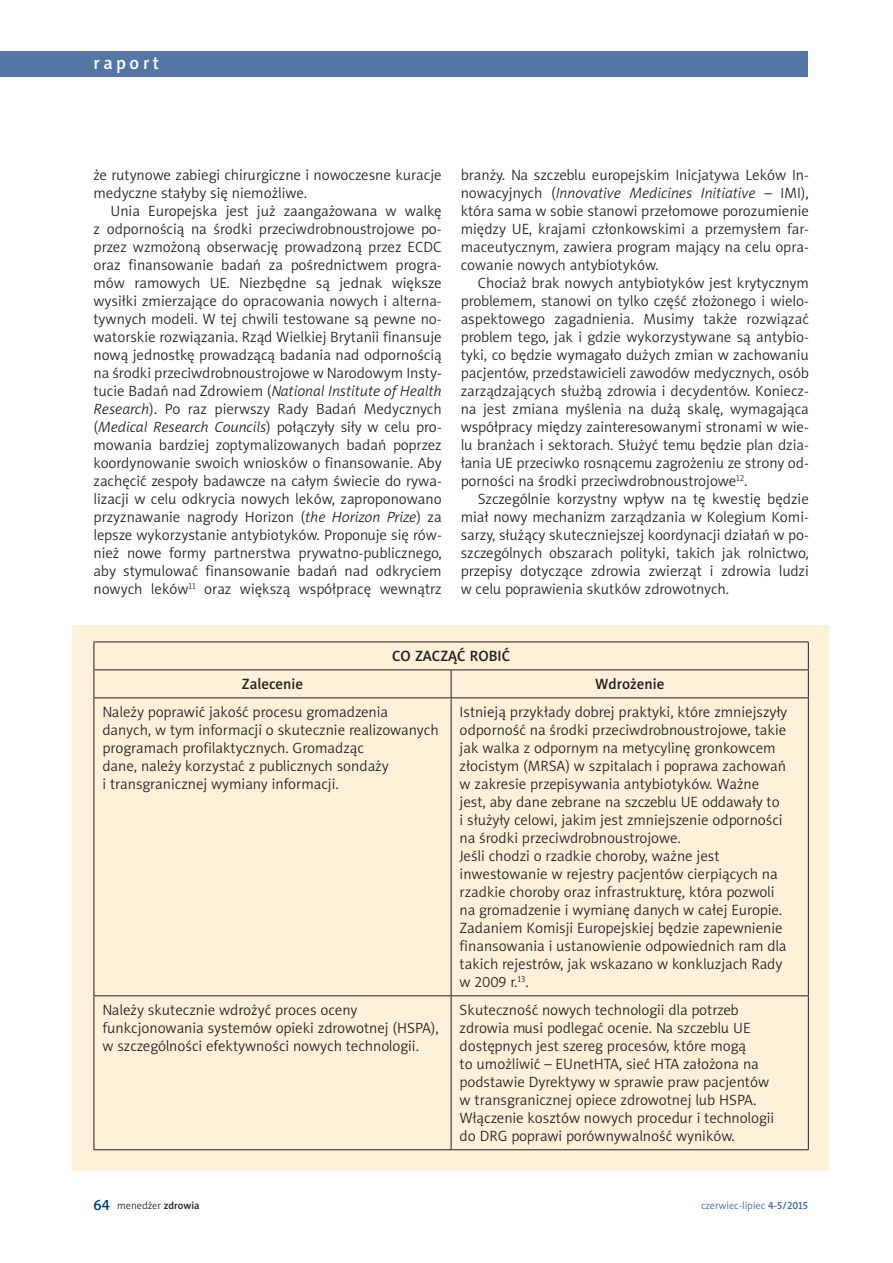
<style>
.page{position:relative;width:893px;height:1263px;background:#fff}
.page>*{position:absolute;margin:0;border:0;box-sizing:border-box;transform-origin:0 0}
.t1{font:18px "Naomi Sans EFN Medium";letter-spacing:.2em;color:#fff}
.t2{font:15px/18px "Naomi Sans EFN Light";color:#231f20}
.t3{font:15px "Naomi Sans EFN Medium";color:#231f20}
.t4{font:10.5px "Naomi Sans EFN Light";color:#3d6799}
.t5{font:10.5px "Naomi Sans EFN Light";color:#231f20}
.s1{font-style:italic}
.s2{font-family:"Naomi Sans EFN Medium";font-size:15px;color:#004279}
.s3{font-family:"Naomi Sans EFN Medium"}
</style>
<div class="page">
<div style="left:72px;top:625px;width:757px;height:545px;background:#fef1d9"></div>
<hr style="left:94px;top:641px;width:357px;height:1px;background:#231f20">
<hr style="left:451px;top:641px;width:358px;height:1px;background:#231f20">
<hr style="left:94px;top:669px;width:357px;height:1px;background:#231f20">
<svg style="left:94px;top:642px;width:1px;height:55px"></svg>
<hr style="left:451px;top:669px;width:358px;height:1px;background:#231f20">
<svg style="left:451px;top:670px;width:1px;height:27px"></svg>
<svg style="left:808px;top:642px;width:1px;height:55px"></svg>
<hr style="left:94px;top:697px;width:357px;height:1px;background:#231f20">
<hr style="left:94px;top:698px;width:1px;height:297px;background:#231f20">
<hr style="left:451px;top:697px;width:358px;height:1px;background:#231f20">
<hr style="left:451px;top:698px;width:1px;height:297px;background:#231f20">
<hr style="left:808px;top:698px;width:1px;height:297px;background:#231f20">
<hr style="left:94px;top:995px;width:357px;height:1px;background:#231f20">
<hr style="left:94px;top:996px;width:1px;height:153px;background:#231f20">
<hr style="left:451px;top:995px;width:358px;height:1px;background:#231f20">
<hr style="left:451px;top:996px;width:1px;height:153px;background:#231f20">
<hr style="left:808px;top:996px;width:1px;height:153px;background:#231f20">
<hr style="left:94px;top:1149px;width:357px;height:1px;background:#231f20">
<hr style="left:451px;top:1149px;width:358px;height:1px;background:#231f20">
<div style="left:0;top:51px;width:808px;height:26px;background:#5476a5"></div>
<p class="t1" style="left:94px;top:52px;width:67px">raport</p>
<p class="t2" style="left:94px;top:166px;width:350px">że rutynowe zabiegi chirurgiczne i nowoczesne kuracje medyczne stałyby się niemożliwe.</p>
<p class="t2" style="left:94px;top:202px;width:350px;text-align:justify;text-indent:17px">Unia Europejska jest już zaangażowana w walkę z odpornością na środki przeciwdrobnoustrojowe po&shy;przez wzmożoną obserwację prowadzoną przez ECDC oraz finansowanie badań za pośrednictwem progra&shy;mów ramowych UE. Niezbędne są jednak większe wysiłki zmierzające do opracowania nowych i alterna&shy;tywnych modeli. W tej chwili testowane są pewne no&shy;watorskie rozwiązania. Rząd Wielkiej Brytanii finansuje nową jednostkę prowadzącą badania nad odpornością na środki przeciwdrobnoustrojowe w Narodowym Insty&shy;tucie Badań nad Zdrowiem (<span class="s1">National Institute of Health Research</span>). Po raz pierwszy Rady Badań Medycznych (<span class="s1">Medical Research Councils</span>) połączyły siły w celu pro&shy;mowania bardziej zoptymalizowanych badań poprzez koordynowanie swoich wniosków o finansowanie. Aby zachęcić zespoły badawcze na całym świecie do rywa&shy;lizacji w celu odkrycia nowych leków, zaproponowano przyznawanie nagrody Horizon (<span class="s1">the Horizon Prize</span>) za lepsze wykorzystanie antybiotyków. Proponuje się rów&shy;nież nowe formy partnerstwa prywatno-publicznego, aby stymulować finansowanie badań nad odkryciem nowych leków<sup>11</sup> oraz większą współpracę wewnątrz</p>
<p class="t2" style="left:461px;top:166px;width:350px;text-align:justify">branży. Na szczeblu europejskim Inicjatywa Leków In&shy;nowacyjnych (<span class="s1">Innovative Medicines Initiative</span> – IMI), która sama w sobie stanowi przełomowe porozumienie między UE, krajami członkowskimi a przemysłem far&shy;maceutycznym, zawiera program mający na celu opra&shy;cowanie nowych antybiotyków.</p>
<p class="t2" style="left:461px;top:274px;width:350px;text-align:justify;text-indent:17px">Chociaż brak nowych antybiotyków jest krytycznym problemem, stanowi on tylko część złożonego i wielo&shy;aspektowego zagadnienia. Musimy także rozwiązać problem tego, jak i gdzie wykorzystywane są antybio&shy;tyki, co będzie wymagało dużych zmian w zachowaniu pacjentów, przedstawicieli zawodów medycznych, osób zarządzających służbą zdrowia i decydentów. Koniecz&shy;na jest zmiana myślenia na dużą skalę, wymagająca współpracy między zainteresowanymi stronami w wie&shy;lu branżach i sektorach. Służyć temu będzie plan dzia&shy;łania UE przeciwko rosnącemu zagrożeniu ze strony od&shy;porności na środki przeciwdrobnoustrojowe<sup>12</sup>.</p>
<p class="t2" style="left:461px;top:490px;width:350px;text-align:justify;text-indent:17px">Szczególnie korzystny wpływ na tę kwestię będzie miał nowy mechanizm zarządzania w Kolegium Komi&shy;sarzy, służący skuteczniejszej koordynacji działań w po&shy;szczególnych obszarach polityki, takich jak rolnictwo, przepisy dotyczące zdrowia zwierząt i zdrowia ludzi w celu poprawienia skutków zdrowotnych.</p>
<p class="t3" style="left:392px;top:648px;width:120px">CO ZACZĄĆ ROBIĆ</p>
<p class="t3" style="left:242px;top:675px;width:63px">Zalecenie</p>
<p class="t3" style="left:595px;top:675px;width:71px">Wdrożenie</p>
<p class="t2" style="left:102px;top:703px;width:338px">Należy poprawić jakość procesu gromadzenia danych, w tym informacji o skutecznie realizowanych programach profilaktycznych. Gromadząc<br>dane, należy korzystać z publicznych sondaży<br>i transgranicznej wymiany informacji.</p>
<p class="t2" style="left:460px;top:703px;width:329px">Istnieją przykłady dobrej praktyki, które zmniejszyły odporność na środki przeciwdrobnoustrojowe, takie jak walka z odpornym na metycylinę gronkowcem złocistym (MRSA) w szpitalach i poprawa zachowań w zakresie przepisywania antybiotyków. Ważne jest, aby dane zebrane na szczeblu UE oddawały to i służyły celowi, jakim jest zmniejszenie odporności na środki przeciwdrobnoustrojowe.<br>Jeśli chodzi o rzadkie choroby, ważne jest inwestowanie w rejestry pacjentów cierpiących na rzadkie choroby oraz infrastrukturę, która pozwoli na gromadzenie i wymianę danych w całej Europie.<br>Zadaniem Komisji Europejskiej będzie zapewnienie finansowania i ustanowienie odpowiednich ram dla takich rejestrów, jak wskazano w konkluzjach Rady w 2009 r.<sup>13</sup>.</p>
<p class="t2" style="left:102px;top:1001px;width:338px">Należy skutecznie wdrożyć proces oceny funkcjonowania systemów opieki zdrowotnej (HSPA), w szczególności efektywności nowych technologii.</p>
<p class="t2" style="left:460px;top:1001px;width:316px">Skuteczność nowych technologii dla potrzeb zdrowia musi podlegać ocenie. Na szczeblu UE dostępnych jest szereg procesów, które mogą<br>to umożliwić – EUnetHTA, sieć HTA założona na podstawie Dyrektywy w sprawie praw pacjentów w transgranicznej opiece zdrowotnej lub HSPA.<br>Włączenie kosztów nowych procedur i technologii do DRG poprawi porównywalność wyników.</p>
<p class="t5" style="left:94px;top:1199px;width:108px"><span class="s2">64</span> menedżer <span class="s3">zdrowia</span></p>
<p class="t4" style="left:701px;top:1199px;width:108px">czerwiec-lipiec <span class="s3">4-5/2015</span></p>
</div>
